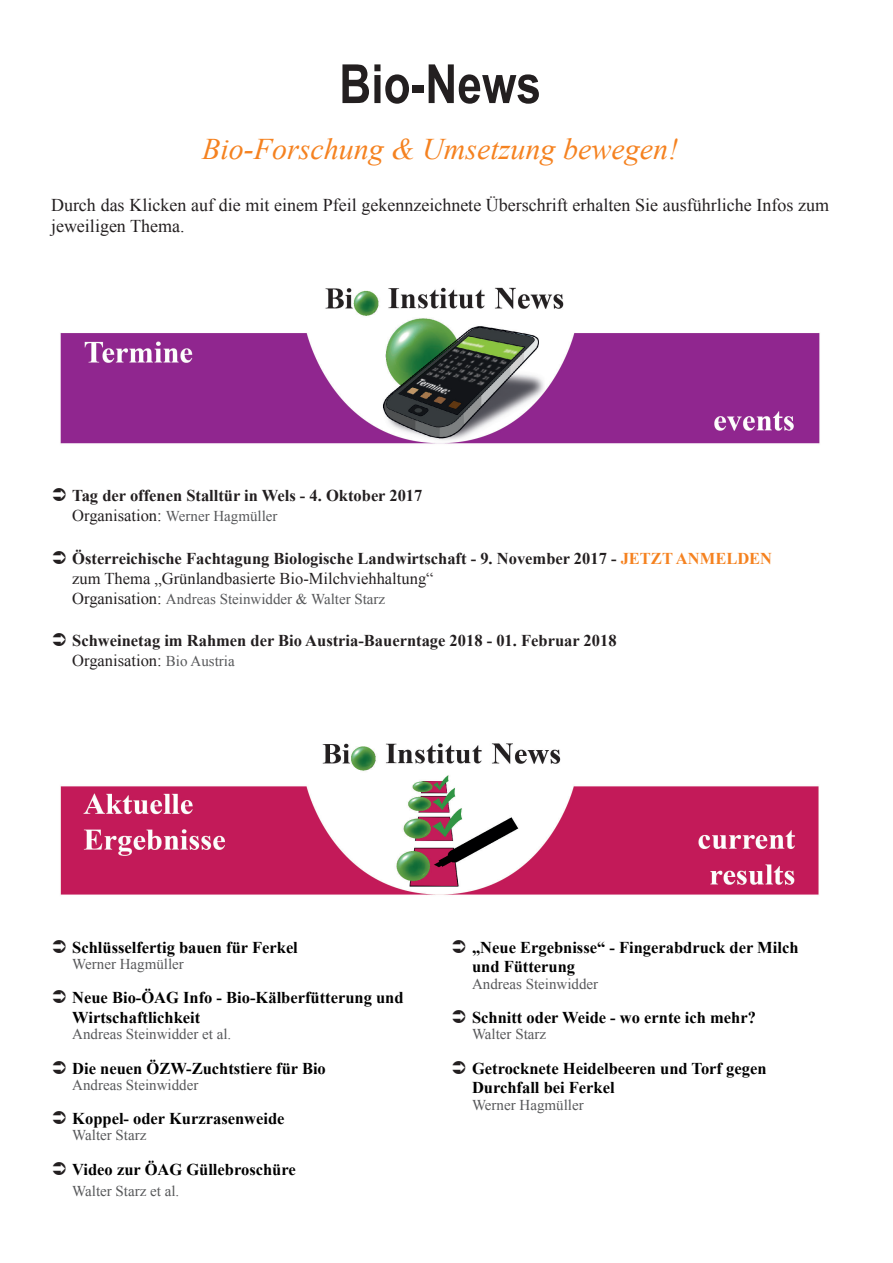
<style>
.page{position:relative;width:893px;height:1263px;background:#fff}
.page>*{position:absolute;margin:0;border:0;box-sizing:border-box;transform-origin:0 0}
.t1{font:700 54px "Arial Narrow";color:#231f20}
.t2{font:italic 30px "Times New Roman";color:#f58220}
.t3{font:18px/21.6px "Times New Roman";color:#231f20}
.t4{font:700 16.5px/19.8px "Times New Roman";color:#000}
.t5{font:700 16.5px/19.8px "Times New Roman";color:#231f20}
.t6{font:15px "Times New Roman";color:#57585a}
.s1{font-size:16.5px;color:#231f20}
.s2{color:#f58220}
.s3{font-weight:400}
.s4{font-weight:400;font-size:15px;color:#57585a}
</style>
<div class="page">
<img style="left:60px;top:287px;width:760px;height:157px">
<img style="left:60px;top:743px;width:759px;height:152px">
<h1 class="t1" style="left:339px;top:43px;width:203px">Bio-News</h1>
<h2 class="t2" style="left:202px;top:128px;width:477px">Bio-Forschung &amp; Umsetzung bewegen!</h2>
<p class="t3" style="left:51px;top:194px;width:780px">Durch das Klicken auf die mit einem Pfeil gekennzeichnete Überschrift erhalten Sie ausführliche Infos zum jeweiligen Thema.</p>
<p class="t5" style="left:72px;top:485px;width:352px">Tag der offenen Stalltür in Wels - 4. Oktober 2017</p>
<p class="t6" style="left:72px;top:506px;width:207px"><span class="s1">Organisation:</span> Werner Hagmüller</p>
<p class="t5" style="left:72px;top:548px;width:701px">Österreichische Fachtagung Biologische Landwirtschaft - 9. November 2017 - <span class="s2">JETZT ANMELDEN </span><span class="s3">zum Thema „Grünlandbasierte Bio-Milchviehhaltung“</span></p>
<p class="t6" style="left:72px;top:588px;width:314px"><span class="s1">Organisation:</span> Andreas Steinwidder &amp; Walter Starz</p>
<p class="t5" style="left:72px;top:630px;width:546px">Schweinetag im Rahmen der Bio Austria-Bauerntage 2018 - 01. Februar 2018<br><span class="s3">Organisation:</span> <span class="s4">Bio Austria</span></p>
<p class="t4" style="left:72px;top:937px;width:227px">Schlüsselfertig bauen für Ferkel</p>
<p class="t6" style="left:72px;top:954px;width:113px">Werner Hagmüller</p>
<p class="t4" style="left:72px;top:987px;width:333px">Neue Bio-ÖAG Info - Bio-Kälberfütterung und<br>Wirtschaftlichkeit</p>
<p class="t6" style="left:72px;top:1024px;width:161px">Andreas Steinwidder et al.</p>
<p class="t4" style="left:72px;top:1058px;width:255px">Die neuen ÖZW-Zuchtstiere für Bio</p>
<p class="t6" style="left:72px;top:1075px;width:128px">Andreas Steinwidder</p>
<p class="t4" style="left:72px;top:1108px;width:214px">Koppel- oder Kurzrasenweide</p>
<p class="t6" style="left:72px;top:1125px;width:76px">Walter Starz</p>
<p class="t4" style="left:72px;top:1159px;width:225px">Video zur ÖAG Güllebroschüre</p>
<p class="t6" style="left:72px;top:1181px;width:109px">Walter Starz et al.</p>
<p class="t4" style="left:472px;top:937px;width:328px">„Neue Ergebnisse“ - Fingerabdruck der Milch und Fütterung</p>
<p class="t6" style="left:472px;top:973px;width:128px">Andreas Steinwidder</p>
<p class="t4" style="left:472px;top:1007px;width:285px">Schnitt oder Weide - wo ernte ich mehr?</p>
<p class="t6" style="left:472px;top:1024px;width:76px">Walter Starz</p>
<p class="t4" style="left:472px;top:1058px;width:296px">Getrocknete Heidelbeeren und Torf gegen<br>Durchfall bei Ferkel</p>
<p class="t6" style="left:472px;top:1094px;width:113px">Werner Hagmüller</p>
</div>
